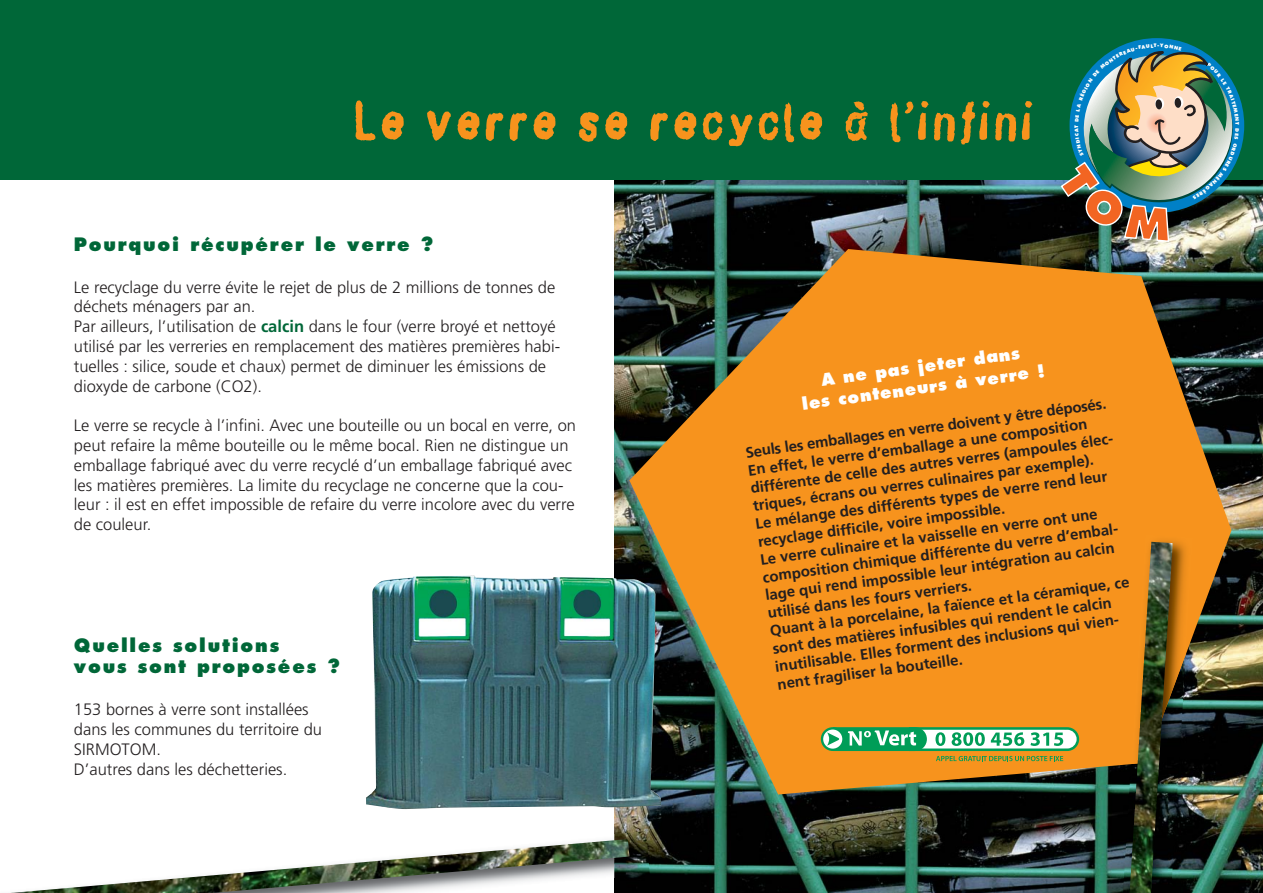
<style>
.page{position:relative;width:1263px;height:893px;background:#fff}
.page>*{position:absolute;margin:0;border:0;box-sizing:border-box;transform-origin:0 0}
.t1{font:51px "Stamp Gothic";color:#f7931d}
.t2{font:800 18px/21.6px "Futura Std";letter-spacing:.1em;color:#006738}
.t3{font:300 16.5px/19.8px "Frutiger LT Std";color:#231f20}
.t4{font:800 16.5px/21px "Futura Std";color:#fff;text-align:center}
.t5{font:700 15px/18px "Frutiger LT Std";color:#231f20}
.s1{font-weight:700;color:#006738}
</style>
<div class="page">
<img style="left:614px;top:180px;width:649px;height:713px">
<svg style="left:629px;top:249px;width:602px;height:545px;background:#c37d22"></svg>
<div style="left:0;top:0;width:1263px;height:180px;background:#006738"></div>
<img style="left:1122px;top:654px;width:64px;height:239px">
<img style="left:1131px;top:534px;width:62px;height:230px">
<img style="left:1128px;top:542px;width:45px;height:351px">
<img style="left:614px;top:831px;width:36px;height:47px">
<img style="left:10px;top:839px;width:619px;height:54px">
<img style="left:366px;top:575px;width:295px;height:234px">
<svg style="left:822px;top:728px;width:21px;height:22px"></svg>
<div style="left:821px;top:727px;width:24px;height:24px;border:2px solid #009d57;border-radius:50%"></div>
<svg style="left:827px;top:727px;width:252px;height:34px"></svg>
<img style="left:1058px;top:38px;width:186px;height:203px">
<h1 class="t1" style="left:352px;top:103px;width:684px">Le verre se recycle à l’infini</h1>
<p class="t2" style="left:74px;top:233px;width:361px">Pourquoi récupérer le verre ?</p>
<p class="t3" style="left:74px;top:278px;width:488px">Le recyclage du verre évite le rejet de plus de 2 millions de tonnes de déchets ménagers par an.<br>Par ailleurs, l’utilisation de <span class="s1">calcin</span> dans le four (verre broyé et nettoyé utilisé par les verreries en remplacement des matières premières habi&shy;tuelles : silice, soude et chaux) permet de diminuer les émissions de dioxyde de carbone (CO2).</p>
<p class="t3" style="left:74px;top:417px;width:504px">Le verre se recycle à l’infini. Avec une bouteille ou un bocal en verre, on peut refaire la même bouteille ou le même bocal. Rien ne distingue un emballage fabriqué avec du verre recyclé d’un emballage fabriqué avec les matières premières. La limite du recyclage ne concerne que la cou&shy;leur : il est en effet impossible de refaire du verre incolore avec du verre de couleur.</p>
<p class="t2" style="left:74px;top:634px;width:267px">Quelles solutions<br>vous sont proposées ?</p>
<p class="t3" style="left:74px;top:701px;width:250px">153 bornes à verre sont installées dans les communes du territoire du<br>SIRMOTOM.<br>D’autres dans les déchetteries.</p>
<p class="t4" style="left:798px;top:373px;width:247px;rotate:-8deg">A ne pas jeter dans<br>les conteneurs à verre !</p>
<p class="t5" style="left:744px;top:445px;width:370px;rotate:-8deg">Seuls les emballages en verre doivent y être déposés.<br>En effet, le verre d’emballage a une composition différente de celle des autres verres (ampoules élec&shy;triques, écrans ou verres culinaires par exemple).<br>Le mélange des différents types de verre rend leur recyclage diffi cile, voire impossible.<br>Le verre culinaire et la vaisselle en verre ont une composition chimique différente du verre d’embal&shy;lage qui rend impossible leur intégration au calcin utilisé dans les fours verriers.<br>Quant à la porcelaine, la faïence et la céramique, ce sont des matières infusibles qui rendent le calcin inutilisable. Elles forment des inclusions qui vien&shy;nent fragiliser la bouteille.</p>
</div>
